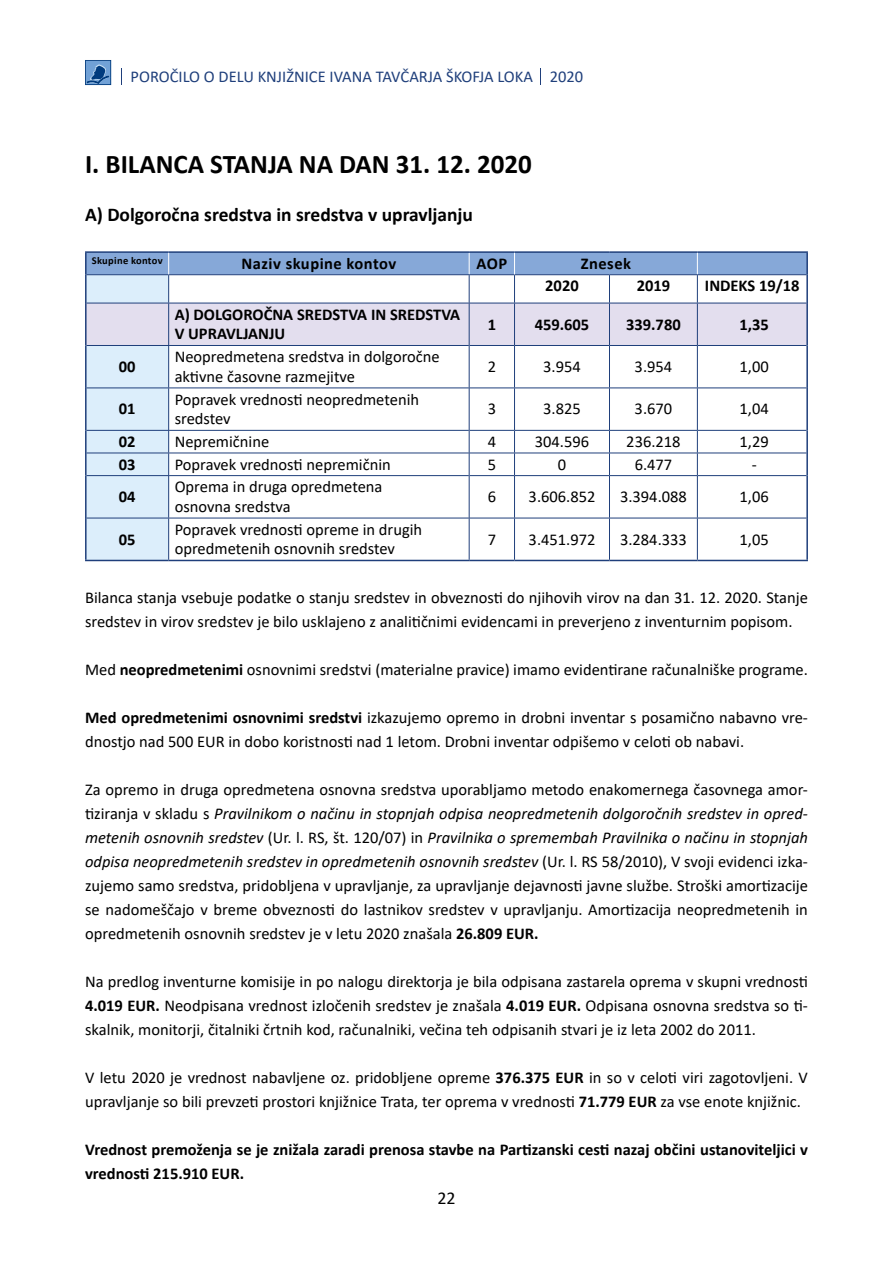
<style>
.page{position:relative;width:893px;height:1263px;background:#fff}
.page>*{position:absolute;margin:0;border:0;box-sizing:border-box;transform-origin:0 0}
.t1{font:700 27px "Calibri";color:#000}
.t2{font:700 19.5px "Calibri";color:#000}
.t3{font:18px "Calibri";color:#000}
.t4{font:16.5px/24px "Calibri";color:#000}
.t5{font:700 16.5px/19.8px "Calibri";color:#000}
.t6{font:16.5px "Calibri";color:#1f3f7b}
.t7{font:700 16.5px "Calibri";letter-spacing:.03em;color:#000}
.t8{font:700 10.5px "Calibri";letter-spacing:.03em;color:#000}
.s1{font-weight:700}
.s2{font-style:italic}
</style>
<div class="page">
<hr style="left:85px;top:251px;width:84px;height:2px;background:#1f3f7b">
<hr style="left:85px;top:253px;width:2px;height:22px;background:#1f3f7b">
<hr style="left:169px;top:251px;width:300px;height:2px;background:#1f3f7b">
<hr style="left:469px;top:251px;width:45px;height:2px;background:#1f3f7b">
<hr style="left:514px;top:251px;width:95px;height:2px;background:#1f3f7b">
<hr style="left:609px;top:251px;width:88px;height:2px;background:#1f3f7b">
<hr style="left:697px;top:251px;width:111px;height:2px;background:#1f3f7b">
<hr style="left:806px;top:253px;width:2px;height:22px;background:#1f3f7b">
<hr style="left:85px;top:275px;width:2px;height:28px;background:#1f3f7b">
<hr style="left:806px;top:275px;width:2px;height:28px;background:#1f3f7b">
<hr style="left:85px;top:303px;width:2px;height:42px;background:#1f3f7b">
<hr style="left:806px;top:303px;width:2px;height:42px;background:#1f3f7b">
<hr style="left:85px;top:345px;width:2px;height:43px;background:#1f3f7b">
<hr style="left:806px;top:345px;width:2px;height:43px;background:#1f3f7b">
<hr style="left:85px;top:388px;width:2px;height:42px;background:#1f3f7b">
<hr style="left:806px;top:388px;width:2px;height:42px;background:#1f3f7b">
<hr style="left:85px;top:430px;width:2px;height:23px;background:#1f3f7b">
<hr style="left:806px;top:430px;width:2px;height:23px;background:#1f3f7b">
<hr style="left:85px;top:453px;width:2px;height:23px;background:#1f3f7b">
<hr style="left:806px;top:453px;width:2px;height:23px;background:#1f3f7b">
<hr style="left:85px;top:476px;width:2px;height:42px;background:#1f3f7b">
<hr style="left:806px;top:476px;width:2px;height:42px;background:#1f3f7b">
<hr style="left:85px;top:518px;width:2px;height:42px;background:#1f3f7b">
<hr style="left:806px;top:518px;width:2px;height:42px;background:#1f3f7b">
<hr style="left:85px;top:560px;width:84px;height:1px;background:#1f3f7b">
<hr style="left:169px;top:560px;width:300px;height:1px;background:#1f3f7b">
<hr style="left:469px;top:560px;width:45px;height:1px;background:#1f3f7b">
<hr style="left:514px;top:560px;width:95px;height:1px;background:#1f3f7b">
<hr style="left:609px;top:560px;width:88px;height:1px;background:#1f3f7b">
<hr style="left:697px;top:560px;width:111px;height:1px;background:#1f3f7b">
<svg style="left:86px;top:252px;width:721px;height:308px"></svg>
<hr style="left:469px;top:476px;width:1px;height:42px;background:#1f3f7b">
<hr style="left:469px;top:518px;width:1px;height:42px;background:#1f3f7b">
<svg style="left:540px;top:68px;width:1px;height:17px"></svg>
<svg style="left:85px;top:60px;width:26px;height:25px"></svg>
<svg style="left:121px;top:68px;width:1px;height:17px"></svg>
<p class="t6" style="left:131px;top:65px;width:454px">POROČILO O DELU KNJIŽNICE IVANA TAVČARJA ŠKOFJA LOKA 2020</p>
<h1 class="t1" style="left:85px;top:145px;width:448px">I. BILANCA STANJA NA DAN 31. 12. 2020</h1>
<p class="t2" style="left:85px;top:201px;width:389px">A) Dolgoročna sredstva in sredstva v upravljanju</p>
<p class="t8" style="left:92px;top:253px;width:72px">Skupine kontov</p>
<p class="t7" style="left:242px;top:252px;width:156px">Naziv skupine kontov</p>
<p class="t5" style="left:476px;top:253px;width:32px">AOP</p>
<p class="t5" style="left:581px;top:253px;width:52px">Znesek</p>
<p class="t5" style="left:545px;top:276px;width:35px">2020</p>
<p class="t5" style="left:637px;top:276px;width:35px">2019</p>
<p class="t5" style="left:705px;top:276px;width:96px">INDEKS 19/18</p>
<p class="t5" style="left:175px;top:304px;width:287px">A) DOLGOROČNA SREDSTVA IN SREDSTVA<br>V UPRAVLJANJU</p>
<p class="t5" style="left:488px;top:314px;width:10px">1</p>
<p class="t5" style="left:535px;top:314px;width:56px">459.605</p>
<p class="t5" style="left:626px;top:314px;width:56px">339.780</p>
<p class="t5" style="left:739px;top:314px;width:31px">1,35</p>
<p class="t5" style="left:119px;top:356px;width:18px">00</p>
<p class="t4" style="left:175px;top:346px;width:267px;line-height:19.8px">Neopredmetena sredstva in dolgoročne aktivne časovne razmejitve</p>
<p class="t4" style="left:488px;top:354px;width:10px">2</p>
<p class="t4" style="left:543px;top:354px;width:39px">3.954</p>
<p class="t4" style="left:635px;top:354px;width:39px">3.954</p>
<p class="t4" style="left:739px;top:354px;width:31px">1,00</p>
<p class="t5" style="left:119px;top:399px;width:18px">01</p>
<p class="t4" style="left:175px;top:389px;width:246px;line-height:19.8px">Popravek vrednosti neopredmetenih sredstev</p>
<p class="t4" style="left:488px;top:396px;width:10px">3</p>
<p class="t4" style="left:543px;top:396px;width:39px">3.825</p>
<p class="t4" style="left:635px;top:396px;width:39px">3.670</p>
<p class="t4" style="left:740px;top:396px;width:31px">1,04</p>
<p class="t5" style="left:119px;top:431px;width:18px">02</p>
<p class="t4" style="left:175px;top:429px;width:96px">Nepremičnine</p>
<p class="t4" style="left:488px;top:429px;width:10px">4</p>
<p class="t4" style="left:535px;top:429px;width:56px">304.596</p>
<p class="t4" style="left:626px;top:429px;width:56px">236.218</p>
<p class="t4" style="left:740px;top:429px;width:31px">1,29</p>
<p class="t5" style="left:119px;top:454px;width:18px">03</p>
<p class="t4" style="left:175px;top:452px;width:218px">Popravek vrednosti nepremičnin</p>
<p class="t4" style="left:488px;top:452px;width:10px">5</p>
<p class="t4" style="left:558px;top:452px;width:10px">0</p>
<p class="t4" style="left:635px;top:452px;width:39px">6.477</p>
<p class="t4" style="left:752px;top:452px;width:7px">-</p>
<p class="t5" style="left:119px;top:486px;width:18px">04</p>
<p class="t4" style="left:175px;top:476px;width:209px;line-height:19.8px">Oprema in druga opredmetena osnovna sredstva</p>
<p class="t4" style="left:488px;top:484px;width:10px">6</p>
<p class="t4" style="left:529px;top:484px;width:68px">3.606.852</p>
<p class="t4" style="left:620px;top:484px;width:68px">3.394.088</p>
<p class="t4" style="left:740px;top:484px;width:31px">1,06</p>
<p class="t5" style="left:119px;top:529px;width:18px">05</p>
<p class="t4" style="left:175px;top:519px;width:249px;line-height:19.8px">Popravek vrednosti opreme in drugih opredmetenih osnovnih sredstev</p>
<p class="t4" style="left:488px;top:527px;width:10px">7</p>
<p class="t4" style="left:529px;top:527px;width:68px">3.451.972</p>
<p class="t4" style="left:620px;top:527px;width:68px">3.284.333</p>
<p class="t4" style="left:740px;top:527px;width:31px">1,05</p>
<p class="t4" style="left:85px;top:585px;width:724px">Bilanca stanja vsebuje podatke o stanju sredstev in obveznosti do njihovih virov na dan 31. 12. 2020. Stanje sredstev in virov sredstev je bilo usklajeno z analitičnimi evidencami in preverjeno z inventurnim popisom.</p>
<p class="t4" style="left:85px;top:657px;width:724px">Med <span class="s1">neopredmetenimi</span> osnovnimi sredstvi (materialne pravice) imamo evidentirane računalniške programe.</p>
<p class="t4" style="left:85px;top:705px;width:724px"><span class="s1">Med opredmetenimi osnovnimi sredstvi</span> izkazujemo opremo in drobni inventar s posamično nabavno vre&shy;dnostjo nad 500 EUR in dobo koristnosti nad 1 letom. Drobni inventar odpišemo v celoti ob nabavi.</p>
<p class="t4" style="left:85px;top:777px;width:724px;text-align:justify">Za opremo in druga opredmetena osnovna sredstva uporabljamo metodo enakomernega časovnega amor&shy;tiziranja v skladu s <span class="s2">Pravilnikom o načinu in stopnjah odpisa neopredmetenih dolgoročnih sredstev in opred&shy;metenih osnovnih sredstev</span> (Ur. l. RS, št. 120/07) in <span class="s2">Pravilnika o spremembah Pravilnika o načinu in stopnjah odpisa neopredmetenih sredstev in opredmetenih osnovnih sredstev</span> (Ur. l. RS 58/2010), V svoji evidenci izka&shy;zujemo samo sredstva, pridobljena v upravljanje, za upravljanje dejavnosti javne službe. Stroški amortizacije se nadomeščajo v breme obveznosti do lastnikov sredstev v upravljanju. Amortizacija neopredmetenih in opredmetenih osnovnih sredstev je v letu 2020 znašala <span class="s1">26.809 EUR.</span></p>
<p class="t4" style="left:85px;top:969px;width:724px;text-align:justify">Na predlog inventurne komisije in po nalogu direktorja je bila odpisana zastarela oprema v skupni vrednosti <span class="s1">4.019 EUR.</span> Neodpisana vrednost izločenih sredstev je znašala <span class="s1">4.019 EUR.</span> Odpisana osnovna sredstva so ti&shy;skalnik, monitorji, čitalniki črtnih kod, računalniki, večina teh odpisanih stvari je iz leta 2002 do 2011.</p>
<p class="t4" style="left:85px;top:1065px;width:724px">V letu 2020 je vrednost nabavljene oz. pridobljene opreme <span class="s1">376.375 EUR</span> in so v celoti viri zagotovljeni. V upravljanje so bili prevzeti prostori knjižnice Trata, ter oprema v vrednosti <span class="s1">71.779 EUR</span> za vse enote knjižnic.</p>
<p class="t5" style="left:85px;top:1138px;width:724px;line-height:24px">Vrednost premoženja se je znižala zaradi prenosa stavbe na Partizanski cesti nazaj občini ustanoviteljici v vrednosti 215.910 EUR.</p>
<p class="t3" style="left:437px;top:1185px;width:20px">22</p>
</div>
